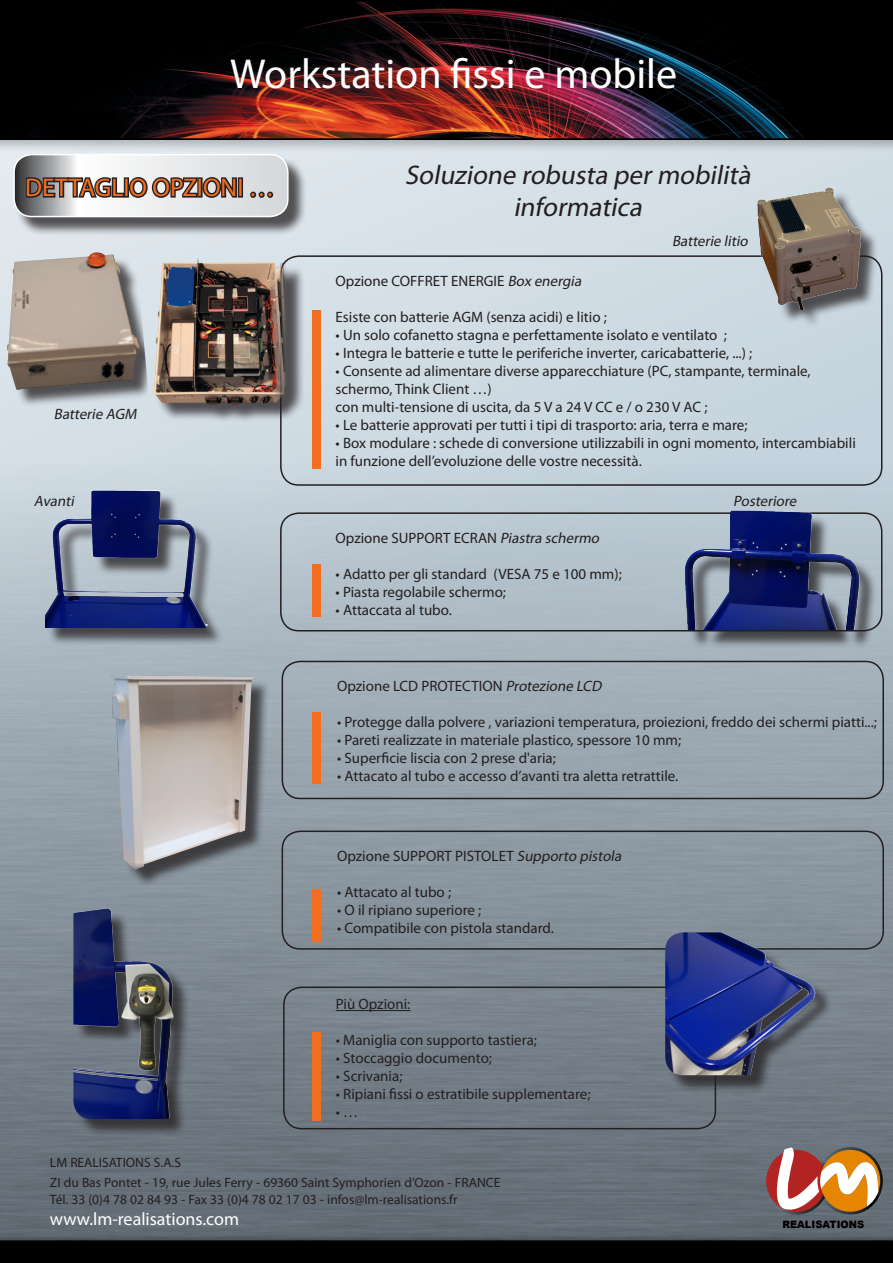
<style>
.page{position:relative;width:893px;height:1263px;background:#fff}
.page>*{position:absolute;margin:0;border:0;box-sizing:border-box;transform-origin:0 0}
.t1{font:42px "Myriad Pro";color:#fff}
.t2{font:italic 27px/32.4px "Myriad Pro";color:#231f20;text-align:center}
.t3{font:25.5px "Myriad Pro";color:#f36e21}
.Normal_e{font:18px "Myriad Pro";color:#fff}
.t4{font:15px "Myriad Pro";color:#231f20}
.t5{font:italic 15px "Myriad Pro";color:#231f20}
.Normal_e-2{font:13.5px "Myriad Pro";color:#231f20}
.t6{font:900 10.2px "Arial";color:#000}
.s1{font-style:italic}
</style>
<div class="page">
<div style="left:0;top:0;width:893px;height:1240px;background:linear-gradient(to right,#dae3e9,#c9d6df)"></div>
<img style="left:0;top:463px;width:893px;height:770px">
<div style="left:0;top:0;width:893px;height:153px;background:#231f20;opacity:.25"></div>
<div style="left:0;top:1233px;width:893px;height:30px;background:#585f67"></div>
<img style="left:0;top:0;width:893px;height:140px">
<div style="left:0;top:1240px;width:893px;height:23px;background:#000"></div>
<svg style="left:764px;top:1147px;width:119px;height:67px"></svg>
<div style="left:16px;top:156px;width:291px;height:80px;background:#231f20;opacity:.75"></div>
<svg style="left:14px;top:155px;width:274px;height:62px"></svg>
<div style="left:13px;top:154px;width:276px;height:63px;border:2px solid #fff;border-radius:18px"></div>
<div style="left:283px;top:986px;width:433px;height:143px;border:2px solid #231f20;border-radius:18px"></div>
<hr style="left:336px;top:1010px;width:74px;height:1px;background:#231f20">
<div style="left:280px;top:255px;width:602px;height:231px;border:2px solid #231f20;border-radius:18px"></div>
<div style="left:312px;top:310px;width:8px;height:158px;background:#f36e21"></div>
<div style="left:157px;top:262px;width:149px;height:161px;background:#231f20;opacity:.75"></div>
<img style="left:154px;top:258px;width:133px;height:147px">
<div style="left:10px;top:255px;width:141px;height:153px;background:#231f20;opacity:.75"></div>
<img style="left:7px;top:252px;width:134px;height:138px">
<div style="left:282px;top:830px;width:602px;height:120px;border:2px solid #231f20;border-radius:18px"></div>
<div style="left:280px;top:512px;width:602px;height:119px;border:2px solid #231f20;border-radius:18px"></div>
<div style="left:282px;top:661px;width:602px;height:138px;border:2px solid #231f20;border-radius:18px"></div>
<div style="left:312px;top:564px;width:9px;height:53px;background:#f36e21"></div>
<div style="left:312px;top:889px;width:8px;height:53px;background:#f36e21"></div>
<div style="left:312px;top:713px;width:8px;height:71px;background:#f36e21"></div>
<div style="left:113px;top:678px;width:159px;height:210px;background:#231f20;opacity:.75"></div>
<img style="left:110px;top:675px;width:143px;height:195px">
<div style="left:312px;top:1032px;width:8px;height:88px;background:#f36e21"></div>
<div style="left:688px;top:513px;width:189px;height:136px;background:#231f20;opacity:.75"></div>
<img style="left:676px;top:490px;width:188px;height:140px">
<div style="left:47px;top:493px;width:178px;height:153px;background:#231f20;opacity:.75"></div>
<img style="left:45px;top:480px;width:164px;height:147px">
<div style="left:76px;top:911px;width:115px;height:227px;background:#231f20;opacity:.75"></div>
<img style="left:73px;top:889px;width:109px;height:230px">
<div style="left:667px;top:935px;width:166px;height:159px;background:#231f20;opacity:.75"></div>
<img style="left:665px;top:932px;width:160px;height:143px">
<div style="left:759px;top:191px;width:119px;height:137px;background:#231f20;opacity:.75"></div>
<img style="left:750px;top:187px;width:113px;height:123px">
<p class="t1" style="left:230px;top:48px;width:449px">Workstation fissi e mobile</p>
<h1 class="t1" style="left:349px;top:49px;width:378px">Concepteur Fabr cant</h1>
<p class="t3" style="left:25px;top:172px;width:251px">DETTAGLIO OPZIONI …</p>
<p class="t5" style="left:54px;top:405px;width:87px">Batterie AGM</p>
<p class="t2" style="left:405px;top:158px;width:353px">Soluzione robusta permobilità informatica</p>
<p class="t5" style="left:672px;top:232px;width:80px">Batterie litio</p>
<p class="t4" style="left:336px;top:272px;width:250px">Opzione COFFRET ENERGIE <span class="s1">Box energia</span></p>
<p class="t4" style="left:336px;top:308px;width:273px">Esiste con batterie AGM (senza acidi) e litio ;</p>
<p class="t4" style="left:336px;top:326px;width:393px">• Un solo cofanetto stagna e perfettamente isolato e ventilato ;</p>
<p class="t4" style="left:336px;top:344px;width:418px">• Integra le batterie e tutte le periferiche inverter, caricabatterie, ...) ;</p>
<p class="t4" style="left:336px;top:362px;width:477px">• Consente ad alimentare diverse apparecchiature (PC, stampante, terminale,</p>
<p class="t4" style="left:336px;top:380px;width:158px">schermo, Think Client …)</p>
<p class="t4" style="left:336px;top:398px;width:373px">con multi-tensione di uscita, da 5 V a 24 V CC e / o 230 V AC ;</p>
<p class="t4" style="left:336px;top:416px;width:413px">• Le batterie approvati per tutti i tipi di trasporto: aria, terra e mare;</p>
<p class="t4" style="left:336px;top:434px;width:522px">• Box modulare : schede di conversione utilizzabili in ogni momento, intercambiabili</p>
<p class="t4" style="left:336px;top:452px;width:308px">in funzione dell’evoluzione delle vostre necessità.</p>
<p class="t5" style="left:34px;top:492px;width:45px">Avanti</p>
<p class="t5" style="left:733px;top:492px;width:68px">Posteriore</p>
<p class="t4" style="left:336px;top:529px;width:268px">Opzione SUPPORT ECRAN <span class="s1">Piastra schermo</span></p>
<p class="t4" style="left:336px;top:565px;width:288px">• Adatto per gli standard (VESA 75 e 100 mm);</p>
<p class="t4" style="left:336px;top:583px;width:172px">• Piasta regolabile schermo;</p>
<p class="t4" style="left:336px;top:601px;width:118px">• Attaccata al tubo.</p>
<p class="t4" style="left:337px;top:677px;width:269px">Opzione LCD PROTECTION <span class="s1">Protezione LCD</span></p>
<p class="t4" style="left:337px;top:713px;width:541px">• Protegge dalla polvere , variazioni temperatura, proiezioni, freddo dei schermi piatti...;</p>
<p class="t4" style="left:337px;top:731px;width:346px">• Pareti realizzate in materiale plastico, spessore 10 mm;</p>
<p class="t4" style="left:337px;top:749px;width:220px">• Superficie liscia con 2 prese d'aria;</p>
<p class="t4" style="left:337px;top:767px;width:343px">• Attacato al tubo e accesso d’avanti tra aletta retrattile.</p>
<p class="t4" style="left:337px;top:847px;width:289px">Opzione SUPPORT PISTOLET <span class="s1">Supporto pistola</span></p>
<p class="t4" style="left:337px;top:883px;width:116px">• Attacato al tubo ;</p>
<p class="t4" style="left:337px;top:901px;width:146px">• O il ripiano superiore ;</p>
<p class="t4" style="left:337px;top:919px;width:218px">• Compatibile con pistola standard.</p>
<p class="t4" style="left:336px;top:995px;width:76px">Più Opzioni:</p>
<p class="t4" style="left:336px;top:1031px;width:203px">• Maniglia con supporto tastiera;</p>
<p class="t4" style="left:336px;top:1049px;width:158px">• Stoccaggio documento;</p>
<p class="t4" style="left:336px;top:1067px;width:68px">• Scrivania;</p>
<p class="t4" style="left:336px;top:1085px;width:256px">• Ripiani fissi o estratibile supplementare;</p>
<p class="t4" style="left:336px;top:1103px;width:24px">• …</p>
<p class="Normal_e-2" style="left:50px;top:1154px;width:133px">LM REALISATIONS S.A.S</p>
<p class="Normal_e-2" style="left:50px;top:1174px;width:452px">ZI du Bas Pontet - 19, rue Jules Ferry - 69360 Saint Symphorien d’Ozon - FRANCE</p>
<p class="Normal_e-2" style="left:50px;top:1191px;width:409px">Tél. 33 (0)4 78 02 84 93 - Fax 33 (0)4 78 02 17 03 - infos@lm-realisations.fr</p>
<p class="Normal_e" style="left:50px;top:1208px;width:191px">www.lm-realisations.com</p>
<p class="t6" style="left:782px;top:1219px;width:83px">REALISATIONS</p>
</div>
